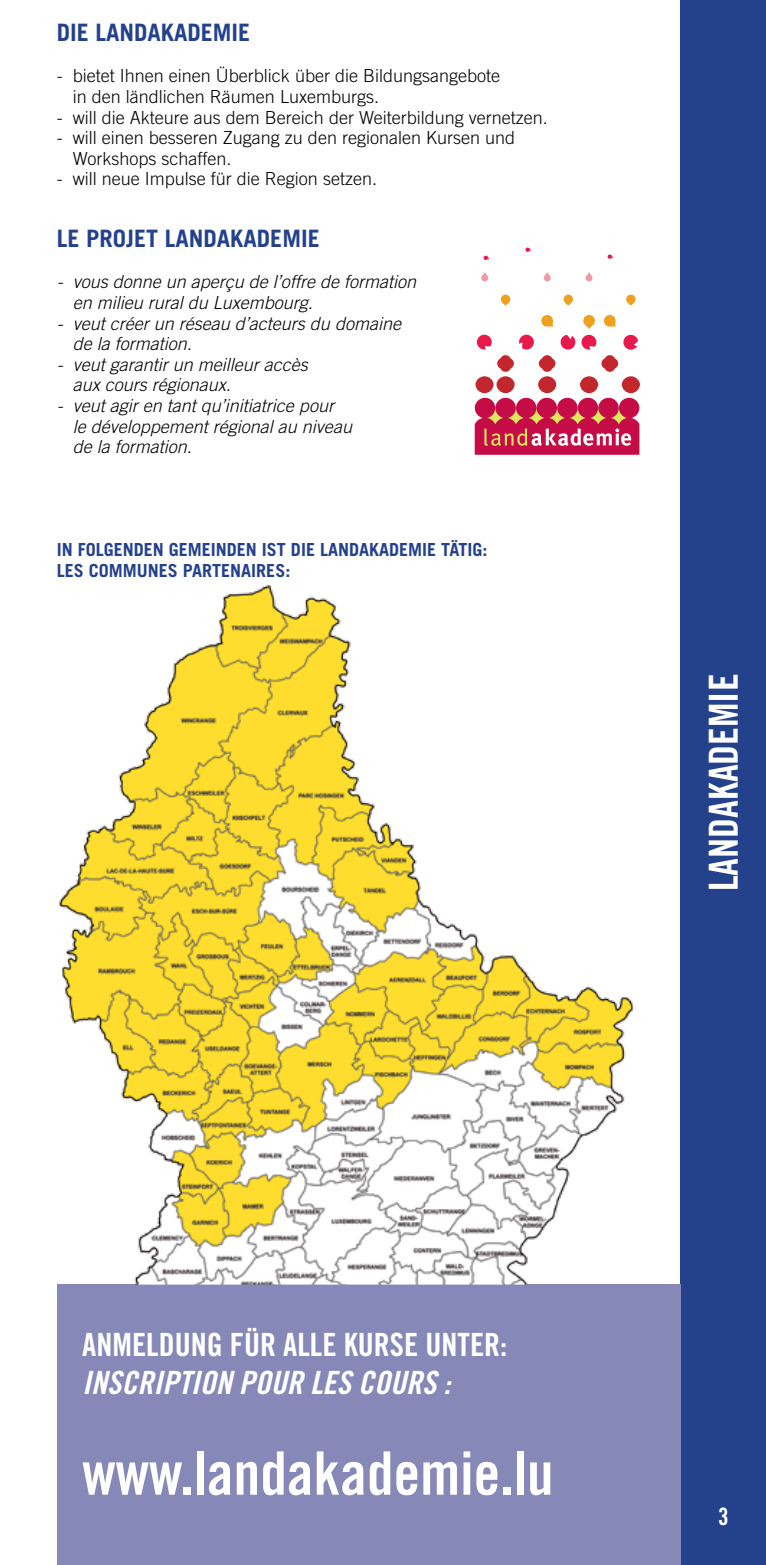
<style>
.page{position:relative;width:766px;height:1565px;background:#fff}
.page>*{position:absolute;margin:0;border:0;box-sizing:border-box;transform-origin:0 0}
.t1{font:60px "Trade Gothic LT Std Bd Cn 20";color:#fff}
.t2{font:40px "Trade Gothic LT Std Bd Cn 20";color:#fff}
.t3{font:32px "Trade Gothic LT Std Bd Cn 20";color:#fff}
.t4{font:32px "Trade Gothic LT Std Bd Cn 20 Obl";color:#fff}
.t5{font:700 24px "Trade Gothic LT Std";color:#24418c}
.t6{font:24px "Trade Gothic LT Std Bd Cn 20";color:#fff}
.t7{font:italic 300 18px/20.6px "Trade Gothic LT Std";color:#000}
.t8{font:300 18px/20.6px "Trade Gothic LT Std";color:#000}
.t9{font:700 18px/20.6px "Trade Gothic LT Std";color:#24418c}
</style>
<div class="page">
<div style="left:680px;top:0;width:85px;height:1565px;background:#24418c"></div>
<div style="left:57px;top:1284px;width:623px;height:281px;background:#8688b8"></div>
<svg style="left:483px;top:255px;width:6px;height:5px"></svg>
<svg style="left:525px;top:247px;width:5px;height:5px"></svg>
<svg style="left:607px;top:254px;width:5px;height:5px"></svg>
<svg style="left:543px;top:272px;width:7px;height:9px"></svg>
<svg style="left:585px;top:272px;width:7px;height:9px"></svg>
<svg style="left:481px;top:272px;width:7px;height:9px"></svg>
<svg style="left:500px;top:295px;width:10px;height:10px"></svg>
<svg style="left:563px;top:295px;width:10px;height:10px"></svg>
<svg style="left:626px;top:295px;width:10px;height:10px"></svg>
<svg style="left:476px;top:335px;width:15px;height:14px"></svg>
<div style="left:475px;top:376px;width:18px;height:17px;background:#c1272d;border-radius:50%"></div>
<div style="left:496px;top:376px;width:18px;height:17px;background:#c1272d;border-radius:50%"></div>
<div style="left:538px;top:376px;width:18px;height:17px;background:#c1272d;border-radius:50%"></div>
<div style="left:580px;top:376px;width:18px;height:17px;background:#c1272d;border-radius:50%"></div>
<div style="left:621px;top:376px;width:18px;height:17px;background:#c1272d;border-radius:50%"></div>
<svg style="left:497px;top:355px;width:16px;height:17px"></svg>
<svg style="left:519px;top:315px;width:119px;height:57px"></svg>
<svg style="left:474px;top:398px;width:165px;height:57px;background:#cf3c5f"></svg>
<img style="left:59px;top:585px;width:576px;height:699px">
<h3 class="t5" style="left:57px;top:18px;width:195px">DIE LANDAKADEMIE</h3>
<p class="t8" style="left:73px;top:65px;width:429px;text-indent:-16px">- bietet Ihnen einen Überblick über die Bildungsangebote in den ländlichen Räumen Luxemburgs.</p>
<p class="t8" style="left:57px;top:107px;width:492px">- will die Akteure aus dem Bereich der Weiterbildung vernetzen.</p>
<p class="t8" style="left:73px;top:127px;width:444px;text-indent:-16px">- will einen besseren Zugang zu den regionalen Kursen und<br>Workshops schaffen.</p>
<p class="t8" style="left:57px;top:168px;width:322px">- will neue Impulse für die Region setzen.</p>
<h3 class="t5" style="left:57px;top:224px;width:264px">LE PROJET LANDAKADEMIE</h3>
<p class="t7" style="left:73px;top:272px;width:345px;text-indent:-16px">- vous donne un aperçu de l’offre de formation en milieu rural du Luxembourg.</p>
<p class="t7" style="left:73px;top:313px;width:330px;text-indent:-16px">- veut créer un réseau d’acteurs du domaine de la formation.</p>
<p class="t7" style="left:73px;top:354px;width:237px;text-indent:-16px">- veut garantir un meilleur accès aux cours régionaux.</p>
<p class="t7" style="left:73px;top:396px;width:281px;text-indent:-16px">- veut agir en tant qu’initiatrice pour<br>le développement régional au niveau de la formation.</p>
<p class="t9" style="left:57px;top:539px;width:432px">IN FOLGENDEN GEMEINDEN IST DIE LANDAKADEMIE TÄTIG:<br>LES COMMUNES PARTENAIRES:</p>
<h2 class="t2" style="left:699px;top:891px;width:219px;rotate:-90deg">LANDAKADEMIE</h2>
<h3 class="t3" style="left:82px;top:1324px;width:426px">ANMELDUNG FÜR ALLE KURSE UNTER:</h3>
<h3 class="t4" style="left:82px;top:1363px;width:369px">INSCRIPTION POUR LES COURS :</h3>
<h1 class="t1" style="left:82px;top:1437px;width:472px">WWW.LANDAKADEMIE.LU</h1>
<h3 class="t6" style="left:718px;top:1501px;width:12px">3</h3>
</div>
